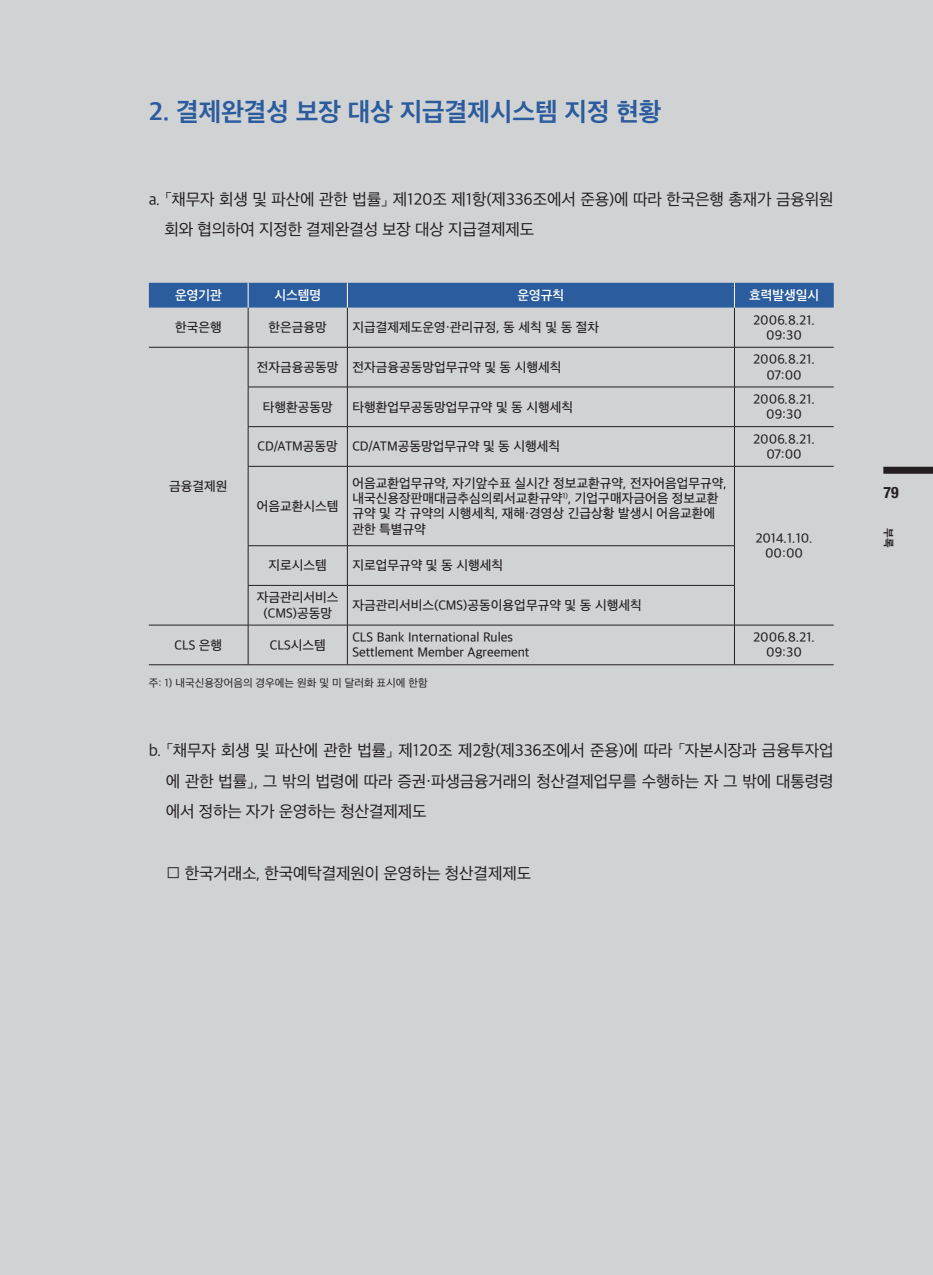
<style>
.page{position:relative;width:933px;height:1275px;background:#d1d2d4}
.page>*{position:absolute;margin:0;border:0;box-sizing:border-box;transform-origin:0 0}
.t1{font:24.5px "SD Gothic Neo 1 OTFB";color:#2b5c9d}
.t2{font:15.75px/30.6px "SD Gothic Neo 1 OTFR";letter-spacing:-.01em;color:#231f20}
.t3{font:700 condensed 15.75px "Helvetica Neue LT Std";color:#231f20}
.t4{font:12.6px/15.2px "SD Gothic Neo 1 OTFM";color:#231f20}
.t5{font:12.6px "SD Gothic Neo 1 OTFSB";color:#fff}
.t6{font:10.5px "SD Gothic Neo 1 OTFR";color:#231f20}
.t7{font:10.5px "SD Gothic Neo 1 OTFB";color:#231f20}
.s1{font-family:"SD Myeongjo Neo 1 OTFR"}
</style>
<div class="page">
<div style="left:883px;top:467px;width:50px;height:7px;background:#231f20"></div>
<hr style="left:149px;top:347px;width:99px;height:1px;background:#231f20">
<hr style="left:248px;top:347px;width:99px;height:1px;background:#231f20">
<hr style="left:347px;top:347px;width:387px;height:1px;background:#231f20">
<hr style="left:734px;top:347px;width:99px;height:1px;background:#231f20">
<hr style="left:248px;top:387px;width:99px;height:1px;background:#231f20">
<hr style="left:347px;top:387px;width:387px;height:1px;background:#231f20">
<hr style="left:734px;top:387px;width:99px;height:1px;background:#231f20">
<hr style="left:248px;top:426px;width:99px;height:1px;background:#231f20">
<hr style="left:347px;top:426px;width:387px;height:1px;background:#231f20">
<hr style="left:734px;top:426px;width:99px;height:1px;background:#231f20">
<hr style="left:248px;top:466px;width:99px;height:1px;background:#231f20">
<hr style="left:347px;top:466px;width:387px;height:1px;background:#231f20">
<hr style="left:734px;top:466px;width:99px;height:1px;background:#231f20">
<hr style="left:248px;top:545px;width:99px;height:1px;background:#231f20">
<hr style="left:347px;top:545px;width:387px;height:1px;background:#231f20">
<hr style="left:248px;top:585px;width:99px;height:1px;background:#231f20">
<hr style="left:347px;top:585px;width:387px;height:1px;background:#231f20">
<hr style="left:149px;top:625px;width:99px;height:1px;background:#231f20">
<hr style="left:248px;top:625px;width:99px;height:1px;background:#231f20">
<hr style="left:347px;top:625px;width:387px;height:1px;background:#231f20">
<hr style="left:734px;top:625px;width:99px;height:1px;background:#231f20">
<hr style="left:149px;top:664px;width:99px;height:1px;background:#231f20">
<hr style="left:248px;top:664px;width:99px;height:1px;background:#231f20">
<hr style="left:347px;top:664px;width:387px;height:1px;background:#231f20">
<hr style="left:734px;top:664px;width:99px;height:1px;background:#231f20">
<hr style="left:248px;top:308px;width:1px;height:39px;background:#231f20">
<hr style="left:347px;top:308px;width:1px;height:39px;background:#231f20">
<hr style="left:734px;top:308px;width:1px;height:39px;background:#231f20">
<hr style="left:248px;top:347px;width:1px;height:40px;background:#231f20">
<hr style="left:347px;top:347px;width:1px;height:40px;background:#231f20">
<hr style="left:734px;top:347px;width:1px;height:40px;background:#231f20">
<hr style="left:248px;top:387px;width:1px;height:39px;background:#231f20">
<hr style="left:347px;top:387px;width:1px;height:39px;background:#231f20">
<hr style="left:734px;top:387px;width:1px;height:39px;background:#231f20">
<hr style="left:248px;top:427px;width:1px;height:39px;background:#231f20">
<hr style="left:347px;top:427px;width:1px;height:39px;background:#231f20">
<hr style="left:734px;top:427px;width:1px;height:39px;background:#231f20">
<hr style="left:248px;top:467px;width:1px;height:78px;background:#231f20">
<hr style="left:347px;top:467px;width:1px;height:78px;background:#231f20">
<hr style="left:734px;top:467px;width:1px;height:78px;background:#231f20">
<hr style="left:248px;top:546px;width:1px;height:39px;background:#231f20">
<hr style="left:347px;top:546px;width:1px;height:39px;background:#231f20">
<hr style="left:734px;top:546px;width:1px;height:39px;background:#231f20">
<hr style="left:248px;top:586px;width:1px;height:39px;background:#231f20">
<hr style="left:347px;top:586px;width:1px;height:39px;background:#231f20">
<hr style="left:734px;top:586px;width:1px;height:39px;background:#231f20">
<hr style="left:248px;top:625px;width:1px;height:40px;background:#231f20">
<hr style="left:347px;top:625px;width:1px;height:40px;background:#231f20">
<hr style="left:734px;top:625px;width:1px;height:40px;background:#231f20">
<div style="left:149px;top:283px;width:684px;height:25px;background:#2b5c9d"></div>
<p class="t1" style="left:149px;top:99px;width:514px">2. 결제완결성 보장 대상 지급결제시스템 지정 현황</p>
<p class="t2" style="left:164px;top:184px;width:670px;text-indent:-16px">a. <span class="s1">「</span>채무자 회생 및 파산에 관한 법률<span class="s1">」</span> 제120조 제1항(제336조에서 준용)에 따라 한국은행 총재가 금융위원 회와 협의하여 지정한 결제완결성 보장 대상 지급결제제도</p>
<p class="t5" style="left:175px;top:289px;width:48px">운영기관</p>
<p class="t5" style="left:274px;top:289px;width:48px">시스템명</p>
<p class="t5" style="left:517px;top:289px;width:48px">운영규칙</p>
<p class="t5" style="left:749px;top:289px;width:72px">효력발생일시</p>
<p class="t4" style="left:175px;top:320px;width:48px">한국은행</p>
<p class="t4" style="left:268px;top:320px;width:60px">한은금융망</p>
<p class="t4" style="left:352px;top:320px;width:248px">지급결제제도운영·관리규정, 동 세칙 및 동 절차</p>
<p class="t4" style="left:753px;top:312px;width:63px">2006.8.21.</p>
<p class="t4" style="left:766px;top:327px;width:37px">09:30</p>
<p class="t4" style="left:257px;top:360px;width:83px">전자금융공동망</p>
<p class="t4" style="left:352px;top:360px;width:211px">전자금융공동망업무규약 및 동 시행세칙</p>
<p class="t4" style="left:263px;top:399px;width:72px">타행환공동망</p>
<p class="t4" style="left:352px;top:399px;width:222px">타행환업무공동망업무규약 및 동 시행세칙</p>
<p class="t4" style="left:169px;top:479px;width:60px">금융결제원</p>
<p class="t4" style="left:257px;top:439px;width:82px">CD/ATM공동망</p>
<p class="t4" style="left:352px;top:439px;width:209px">CD/ATM공동망업무규약 및 동 시행세칙</p>
<p class="t4" style="left:257px;top:498px;width:83px">어음교환시스템</p>
<p class="t4" style="left:352px;top:476px;width:376px">어음교환업무규약, 자기앞수표 실시간 정보교환규약, 전자어음업무규약, 내국신용장판매대금추심의뢰서교환규약<sup>1)</sup>, 기업구매자금어음 정보교환 규약 및 각 규약의 시행세칙, 재해·경영상 긴급상황 발생시 어음교환에 관한 특별규약</p>
<p class="t4" style="left:268px;top:558px;width:60px">지로시스템</p>
<p class="t4" style="left:352px;top:558px;width:152px">지로업무규약 및 동 시행세칙</p>
<p class="t4" style="left:257px;top:590px;width:83px;text-align:center">자금관리서비스 (CMS)공동망</p>
<p class="t4" style="left:352px;top:598px;width:291px">자금관리서비스(CMS)공동이용업무규약 및 동 시행세칙</p>
<p class="t4" style="left:174px;top:637px;width:49px">CLS 은행</p>
<p class="t4" style="left:270px;top:637px;width:57px">CLS시스템</p>
<p class="t4" style="left:352px;top:630px;width:162px">CLS Bank International Rules</p>
<p class="t4" style="left:352px;top:645px;width:179px">Settlement Member Agreement</p>
<p class="t6" style="left:149px;top:677px;width:280px">주: 1) 내국신용장어음의 경우에는 원화 및 미 달러화 표시에 한함</p>
<p class="t4" style="left:753px;top:352px;width:63px">2006.8.21.</p>
<p class="t4" style="left:766px;top:367px;width:37px">07:00</p>
<p class="t4" style="left:753px;top:392px;width:63px">2006.8.21.</p>
<p class="t4" style="left:766px;top:407px;width:37px">09:30</p>
<p class="t4" style="left:753px;top:431px;width:63px">2006.8.21.</p>
<p class="t4" style="left:766px;top:446px;width:37px">07:00</p>
<p class="t4" style="left:755px;top:530px;width:59px">2014.1.10.</p>
<p class="t4" style="left:765px;top:546px;width:40px">00:00</p>
<p class="t4" style="left:753px;top:630px;width:63px">2006.8.21.</p>
<p class="t4" style="left:766px;top:645px;width:37px">09:30</p>
<p class="t2" style="left:166px;top:735px;width:669px;text-align:justify;text-indent:-17px">b. <span class="s1">「</span>채무자 회생 및 파산에 관한 법률<span class="s1">」</span> 제120조 제2항(제336조에서 준용)에 따라 <span class="s1">「</span>자본시장과 금융투자업 에 관한 법률<span class="s1">」</span>, 그 밖의 법령에 따라 증권·파생금융거래의 청산결제업무를 수행하는 자 그 밖에 대통령령 에서 정하는 자가 운영하는 청산결제제도</p>
<p class="t2" style="left:166px;top:857px;width:366px">□ 한국거래소, 한국예탁결제원이 운영하는 청산결제제도</p>
<p class="t3" style="left:883px;top:483px;width:17px">79</p>
<p class="t7" style="left:893px;top:528px;width:21px;rotate:90deg">부록</p>
</div>
